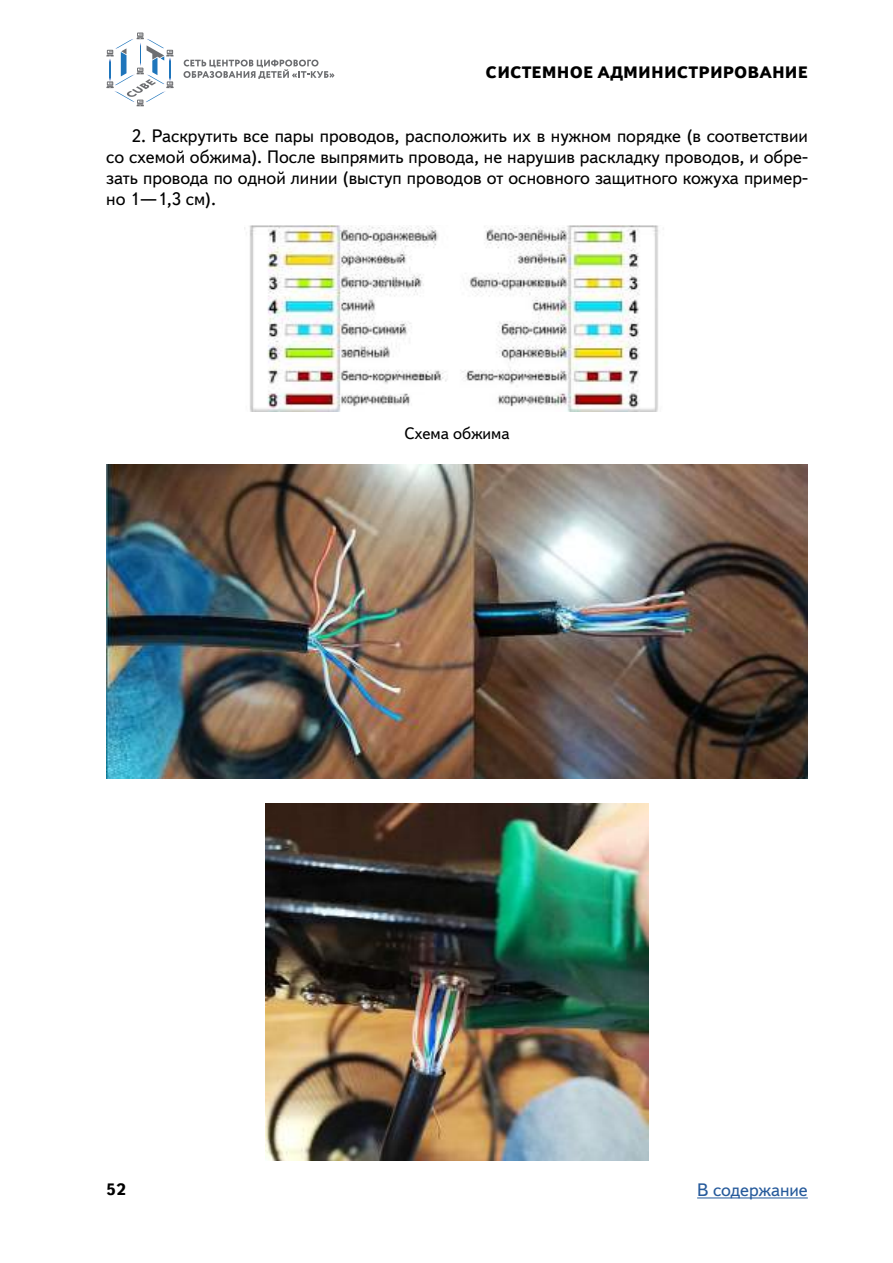
<style>
.page{position:relative;width:893px;height:1263px;background:#fff}
.page>*{position:absolute;margin:0;border:0;box-sizing:border-box;transform-origin:0 0}
.t1{font:18px/21px "Textbook New";color:#000;text-align:justify}
.t2{font:18px "Textbook New";color:#265a9b}
.t3{font:800 16.5px "Textbook New";letter-spacing:.01em;color:#000}
.t4{font:16.5px "Textbook New";color:#000}
.t5{font:700 16.5px "Textbook New";color:#000}
</style>
<div class="page">
<hr style="left:697px;top:1197px;width:111px;height:1px;background:#265a9b">
<svg style="left:106px;top:33px;width:68px;height:73px"></svg>
<svg style="left:183px;top:60px;width:151px;height:19px"></svg>
<img style="left:244px;top:225px;width:415px;height:186px">
<img style="left:106px;top:464px;width:702px;height:315px">
<img style="left:266px;top:804px;width:383px;height:357px">
<p class="t3" style="left:486px;top:62px;width:324px">СИСТЕМНОЕ АДМИНИСТРИРОВАНИЕ</p>
<p class="t1" style="left:106px;top:125px;width:703px;text-indent:26px">2. Раскрутить все пары проводов, расположить их в нужном порядке (в соответствии со схемой обжима). После выпрямить провода, не нарушив раскладку проводов, и обре&shy;зать провода по одной линии (выступ проводов от основного защитного кожуха пример&shy;но 1—1,3 см).</p>
<p class="t4" style="left:405px;top:423px;width:106px">Схема обжима</p>
<p class="t5" style="left:106px;top:1179px;width:21px">52</p>
<p class="t2" style="left:697px;top:1179px;width:112px">В содержание</p>
</div>
